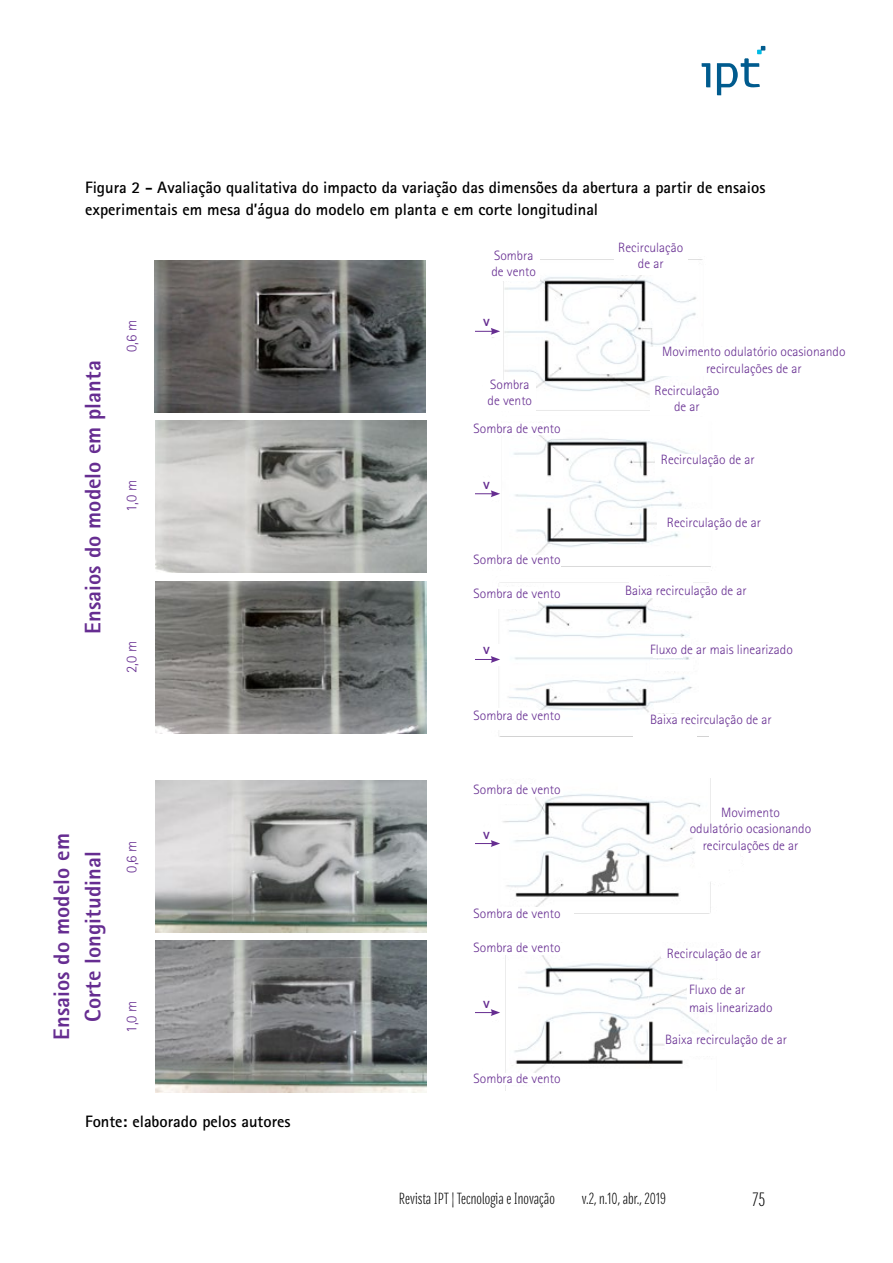
<style>
.page{position:relative;width:893px;height:1263px;background:#fff}
.page>*{position:absolute;margin:0;border:0;box-sizing:border-box;transform-origin:0 0}
.t1{font:800 22.5px/31.2px "Rotis Sans Serif Std";letter-spacing:.005em;color:#662d91;text-align:center}
.t2{font:18px "Densia Sans";color:#000}
.t3{font:700 16.5px/22.5px "Rotis Sans Serif Std";color:#000}
.t4{font:15px "Densia Sans";color:#000}
.t5{font:300 15px "Rotis Sans Serif Std";color:#662d91}
.t6{font:700 15px "Rotis Sans Serif Std";color:#662d91}
.t7{font:300 13.5px/16.2px "Rotis Sans Serif Std";color:#662d91;text-align:center}
</style>
<div class="page">
<svg style="left:702px;top:63px;width:8px;height:24px"></svg>
<svg style="left:717px;top:46px;width:48px;height:49px"></svg>
<img style="left:156px;top:780px;width:270px;height:152px">
<img style="left:156px;top:941px;width:270px;height:152px">
<img style="left:503px;top:779px;width:208px;height:135px">
<img style="left:505px;top:955px;width:204px;height:135px">
<img style="left:492px;top:259px;width:211px;height:152px">
<img style="left:513px;top:435px;width:198px;height:132px">
<img style="left:498px;top:582px;width:210px;height:155px">
<img style="left:155px;top:260px;width:270px;height:152px">
<img style="left:156px;top:420px;width:270px;height:152px">
<img style="left:156px;top:581px;width:270px;height:152px">
<div style="left:487px;top:250px;width:53px;height:30px;background:#fff"></div>
<div style="left:483px;top:380px;width:53px;height:30px;background:#fff"></div>
<div style="left:474px;top:555px;width:87px;height:11px;background:#fff"></div>
<div style="left:651px;top:386px;width:72px;height:25px;background:#fff"></div>
<div style="left:655px;top:454px;width:105px;height:21px;background:#fff"></div>
<div style="left:647px;top:347px;width:213px;height:28px;background:#fff"></div>
<div style="left:614px;top:243px;width:73px;height:31px;background:#fff"></div>
<div style="left:472px;top:316px;width:29px;height:21px;background:#fff"></div>
<svg style="left:475px;top:328px;width:25px;height:7px"></svg>
<svg style="left:475px;top:490px;width:25px;height:7px"></svg>
<div style="left:472px;top:644px;width:29px;height:21px;background:#fff"></div>
<svg style="left:475px;top:656px;width:25px;height:7px"></svg>
<svg style="left:475px;top:840px;width:25px;height:7px"></svg>
<svg style="left:475px;top:1009px;width:25px;height:7px"></svg>
<div style="left:657px;top:509px;width:64px;height:21px;background:#fff"></div>
<div style="left:630px;top:577px;width:63px;height:21px;background:#fff"></div>
<div style="left:633px;top:716px;width:64px;height:21px;background:#fff"></div>
<div style="left:650px;top:638px;width:41px;height:14px;background:#fff"></div>
<div style="left:653px;top:647px;width:30px;height:10px;background:#fff"></div>
<div style="left:650px;top:660px;width:43px;height:10px;background:#fff"></div>
<div style="left:653px;top:597px;width:28px;height:9px;background:#fff"></div>
<div style="left:654px;top:704px;width:28px;height:9px;background:#fff"></div>
<div style="left:475px;top:587px;width:63px;height:21px;background:#fff"></div>
<div style="left:475px;top:708px;width:63px;height:21px;background:#fff"></div>
<div style="left:475px;top:784px;width:60px;height:20px;background:#fff"></div>
<div style="left:475px;top:907px;width:99px;height:25px;background:#fff"></div>
<div style="left:661px;top:948px;width:105px;height:10px;background:#fff"></div>
<div style="left:625px;top:585px;width:122px;height:10px;background:#fff"></div>
<div style="left:650px;top:714px;width:122px;height:10px;background:#fff"></div>
<div style="left:665px;top:1034px;width:122px;height:21px;background:#fff"></div>
<div style="left:650px;top:645px;width:143px;height:9px;background:#fff"></div>
<div style="left:474px;top:589px;width:87px;height:11px;background:#fff"></div>
<div style="left:474px;top:710px;width:87px;height:12px;background:#fff"></div>
<div style="left:474px;top:784px;width:87px;height:12px;background:#fff"></div>
<div style="left:474px;top:1073px;width:94px;height:12px;background:#fff"></div>
<svg style="left:693px;top:828px;width:18px;height:54px"></svg>
<div style="left:687px;top:980px;width:43px;height:32px;background:#fff"></div>
<p class="t3" style="left:85px;top:175px;width:682px">Figura 2 - Avaliação qualitativa do impacto da variação das dimensões da abertura a partir de ensaios experimentais em mesa d’água do modelo em planta e em corte longitudinal</p>
<h1 class="t1" style="left:77px;top:634px;width:275px;rotate:-90deg">Ensaios do modelo em planta</h1>
<p class="t5" style="left:123px;top:352px;width:33px;rotate:-90deg">0,6 m</p>
<p class="t5" style="left:123px;top:512px;width:33px;rotate:-90deg">1,0 m</p>
<p class="t5" style="left:123px;top:673px;width:33px;rotate:-90deg">2,0 m</p>
<h1 class="t1" style="left:46px;top:1040px;width:208px;rotate:-90deg">Ensaios do modelo em<br>Corte longitudinal</h1>
<p class="t5" style="left:123px;top:872px;width:33px;rotate:-90deg">0,6 m</p>
<p class="t5" style="left:123px;top:1033px;width:33px;rotate:-90deg">1,0 m</p>
<p class="t3" style="left:85px;top:1109px;width:207px">Fonte: elaborado pelos autores</p>
<p class="t7" style="left:491px;top:247px;width:46px;text-align:left">Sombra de vento</p>
<p class="t6" style="left:483px;top:312px;width:8px">v</p>
<p class="t7" style="left:488px;top:377px;width:46px;text-align:left">Sombra de vento</p>
<p class="t7" style="left:474px;top:420px;width:88px">Sombra de vento</p>
<p class="t6" style="left:483px;top:474px;width:8px">v</p>
<p class="t7" style="left:474px;top:552px;width:88px">Sombra de vento</p>
<p class="t7" style="left:474px;top:586px;width:88px">Sombra de vento</p>
<p class="t6" style="left:483px;top:640px;width:8px">v</p>
<p class="t7" style="left:474px;top:707px;width:88px">Sombra de vento</p>
<p class="t7" style="left:474px;top:781px;width:88px">Sombra de vento</p>
<p class="t6" style="left:483px;top:824px;width:8px">v</p>
<p class="t7" style="left:474px;top:905px;width:88px">Sombra de vento</p>
<p class="t7" style="left:474px;top:939px;width:88px">Sombra de vento</p>
<p class="t6" style="left:483px;top:993px;width:8px">v</p>
<p class="t7" style="left:474px;top:1070px;width:88px">Sombra de vento</p>
<p class="t7" style="left:618px;top:239px;width:66px">Recirculação de ar</p>
<p class="t7" style="left:662px;top:344px;width:185px">Movimento odulatório ocasionando recirculações de ar</p>
<p class="t7" style="left:654px;top:383px;width:66px">Recirculação de ar</p>
<p class="t7" style="left:661px;top:451px;width:95px">Recirculação de ar</p>
<p class="t7" style="left:667px;top:515px;width:95px">Recirculação de ar</p>
<p class="t7" style="left:625px;top:582px;width:123px">Baixa recirculação de ar</p>
<p class="t7" style="left:650px;top:642px;width:144px">Fluxo de ar mais linearizado</p>
<p class="t7" style="left:650px;top:711px;width:123px">Baixa recirculação de ar</p>
<p class="t7" style="left:690px;top:805px;width:123px">Movimento<br>odulatório ocasionando recirculações de ar</p>
<p class="t7" style="left:667px;top:945px;width:95px">Recirculação de ar</p>
<p class="t7" style="left:689px;top:980px;width:85px;line-height:18px;text-align:left">Fluxo de ar mais linearizado</p>
<p class="t7" style="left:665px;top:1031px;width:123px">Baixa recirculação de ar</p>
<p class="t4" style="left:399px;top:1190px;width:158px">Revista IPT | Tecnologia e Inovação</p>
<p class="t4" style="left:582px;top:1190px;width:86px">v.2, n.10, abr., 2019</p>
<h2 class="t2" style="left:753px;top:1189px;width:14px">75</h2>
</div>
